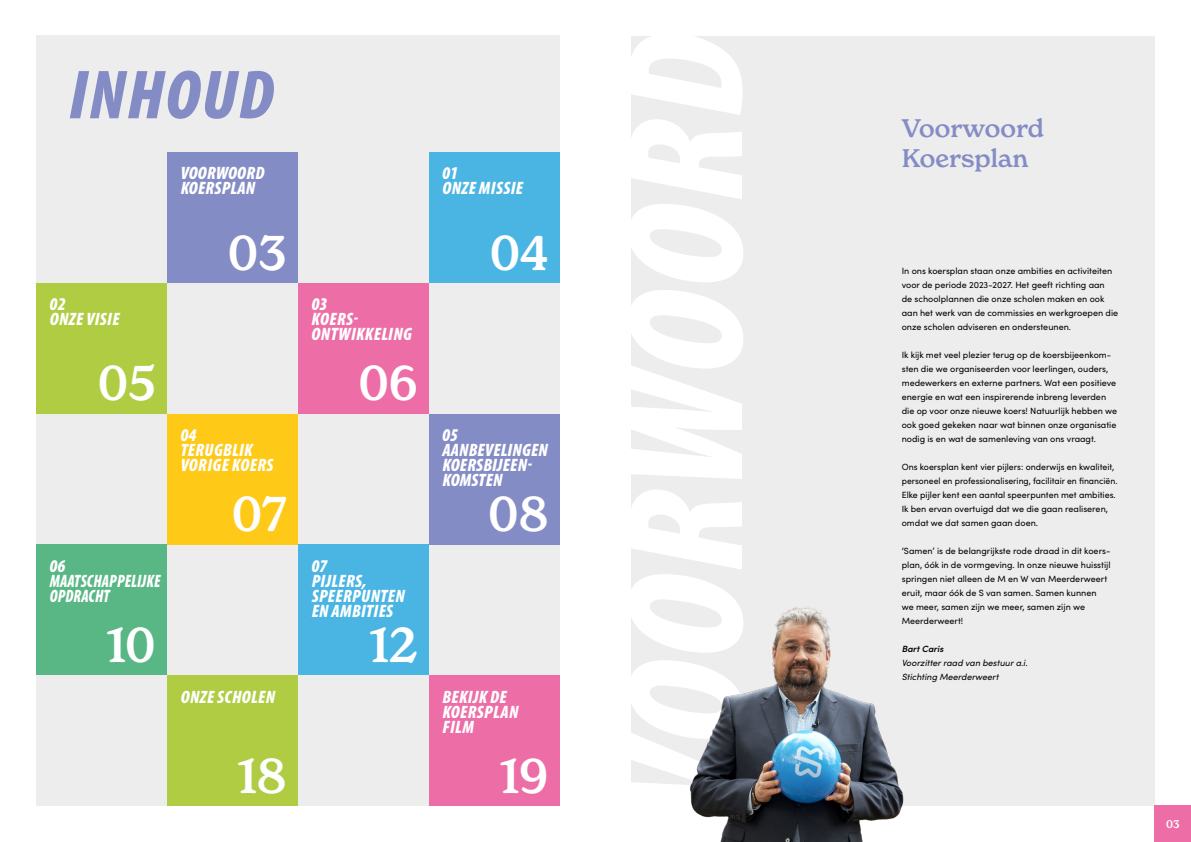
<style>
.page{position:relative;width:1191px;height:842px;background:#fff}
.page>*{position:absolute;margin:0;border:0;box-sizing:border-box;transform-origin:0 0}
.t1{font:italic 900 condensed 70px "Myriad Pro";letter-spacing:.02em;color:#848cc5}
.t2{font:500 48px "New Spirit";color:#fff}
.t3{font:500 25px/30px "New Spirit";color:#848cc5}
.t4{font:italic 900 condensed 18px/15px "Myriad Pro";letter-spacing:.02em;color:#fff}
.t5{font:500 11px "New Spirit";color:#fff}
.t6{font:9px/14px "Sofia Pro";color:#000}
.t7{font:italic 9px/14px "Sofia Pro";color:#000}
.t8{font:italic 600 9px "Sofia Pro";color:#000}
</style>
<div class="page">
<div style="left:36px;top:35px;width:523px;height:771px;background:#ededed"></div>
<div style="left:631px;top:36px;width:524px;height:770px;background:#ededed"></div>
<div style="left:428px;top:152px;width:131px;height:131px;background:#4ab5e3"></div>
<div style="left:36px;top:283px;width:131px;height:131px;background:#afcc43"></div>
<div style="left:167px;top:675px;width:131px;height:131px;background:#afcc43"></div>
<div style="left:298px;top:283px;width:130px;height:131px;background:#ed6ea7"></div>
<div style="left:167px;top:414px;width:131px;height:130px;background:#fec917"></div>
<div style="left:36px;top:544px;width:131px;height:131px;background:#58b785"></div>
<div style="left:428px;top:414px;width:131px;height:130px;background:#848cc5"></div>
<div style="left:167px;top:152px;width:131px;height:131px;background:#848cc5"></div>
<div style="left:298px;top:544px;width:130px;height:131px;background:#4ab5e3"></div>
<div style="left:1155px;top:806px;width:36px;height:36px;background:#ed6ea7"></div>
<img style="left:690px;top:607px;width:214px;height:235px">
<div style="left:428px;top:675px;width:131px;height:131px;background:#ed6ea7"></div>
<h1 class="t1" style="left:69px;top:50px;width:206px">INHOUD</h1>
<h3 class="t4" style="left:50px;top:296px;width:72px">02<br>ONZE VISIE</h3>
<h2 class="t2" style="left:98px;top:354px;width:59px">05</h2>
<h3 class="t4" style="left:50px;top:558px;width:112px">06<br>MAATSCHAPPELIJKE<br>OPDRACHT</h3>
<h2 class="t2" style="left:107px;top:615px;width:51px">10</h2>
<h3 class="t4" style="left:181px;top:165px;width:85px">VOORWOORD<br>KOERSPLAN</h3>
<h2 class="t2" style="left:228px;top:223px;width:60px">03</h2>
<h3 class="t4" style="left:180px;top:427px;width:94px">04<br>TERUGBLIK<br>VORIGE KOERS</h3>
<h2 class="t2" style="left:232px;top:484px;width:56px">07</h2>
<h3 class="t4" style="left:181px;top:689px;width:96px">ONZE SCHOLEN</h3>
<h2 class="t2" style="left:238px;top:746px;width:50px">18</h2>
<h3 class="t4" style="left:311px;top:296px;width:102px">03<br>KOERS-<br>ONTWIKKELING</h3>
<h2 class="t2" style="left:358px;top:354px;width:61px">06</h2>
<h3 class="t4" style="left:311px;top:558px;width:95px">07<br>PIJLERS,<br>SPEERPUNTEN<br>EN AMBITIES</h3>
<h2 class="t2" style="left:370px;top:616px;width:49px">12</h2>
<h3 class="t4" style="left:442px;top:165px;width:82px">01<br>ONZE MISSIE</h3>
<h2 class="t2" style="left:490px;top:223px;width:60px">04</h2>
<h3 class="t4" style="left:442px;top:427px;width:107px">05<br>AANBEVELINGEN<br>KOERSBIJEEN-<br>KOMSTEN</h3>
<h2 class="t2" style="left:488px;top:484px;width:62px">08</h2>
<h3 class="t4" style="left:442px;top:689px;width:78px">BEKIJK DE<br>KOERSPLAN<br>FILM</h3>
<h2 class="t2" style="left:500px;top:746px;width:50px">19</h2>
<h3 class="t3" style="left:901px;top:113px;width:144px">Voorwoord<br>Koersplan</h3>
<p class="t6" style="left:901px;top:263px;width:218px">In ons koersplan staan onze ambities en activiteiten voor de periode 2023-2027. Het geeft richting aan<br>de schoolplannen die onze scholen maken en ook aan het werk van de commissies en werkgroepen die onze scholen adviseren en ondersteunen.</p>
<p class="t6" style="left:901px;top:347px;width:217px">Ik kijk met veel plezier terug op de koersbijeenkom&shy;sten die we organiseerden voor leerlingen, ouders, medewerkers en externe partners. Wat een positieve energie en wat een inspirerende inbreng leverden die op voor onze nieuwe koers! Natuurlijk hebben we ook goed gekeken naar wat binnen onze organisatie nodig is en wat de samenleving van ons vraagt.</p>
<p class="t6" style="left:901px;top:459px;width:217px">Ons koersplan kent vier pijlers: onderwijs en kwaliteit, personeel en professionalisering, facilitair en financiën.<br>Elke pijler kent een aantal speerpunten met ambities.<br>Ik ben ervan overtuigd dat we die gaan realiseren, omdat we dat samen gaan doen.</p>
<p class="t6" style="left:901px;top:543px;width:210px">‘Samen’ is de belangrijkste rode draad in dit koers&shy;plan, óók in de vormgeving. In onze nieuwe huisstijl springen niet alleen de M en W van Meerderweert eruit, maar óók de S van samen. Samen kunnen we meer, samen zijn we meer, samen zijn we Meerderweert!</p>
<p class="t8" style="left:901px;top:642px;width:46px">BartCaris</p>
<p class="t7" style="left:901px;top:655px;width:130px">Voorzitterraad van bestuura.i.<br>Stichting Meerderweert</p>
<p class="t5" style="left:1166px;top:817px;width:15px">03</p>
</div>
